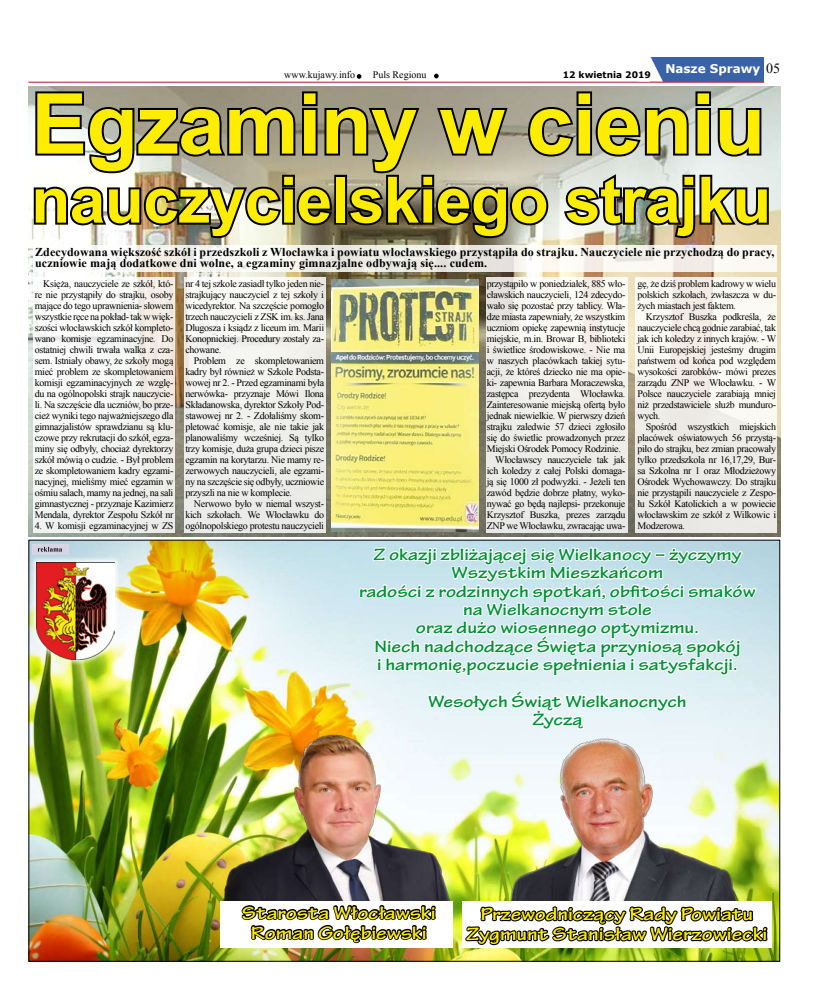
<style>
.page{position:relative;width:820px;height:993px;background:#fff}
.page>*{position:absolute;margin:0;border:0;box-sizing:border-box;transform-origin:0 0}
.t1{font:700 84px "Arial";letter-spacing:-.01em;color:#ffed00}
.t2{font:700 64px "Arial";letter-spacing:-.01em;color:#ffed00}
.t3{font:700 18.9px/20px "Tekton Pro";color:#ffed00;text-align:center;scale:1.18 1}
.t4{font:700 17.4px/18.3px "Tekton Pro";color:#009036;text-align:center;scale:1.18 1}
.t5{font:700 12px/11px "Times New Roman";letter-spacing:.01em;color:#000}
.t6{font:700 12px "Verdana";color:#fff}
.t7{font:10px/11px "Times New Roman";letter-spacing:-.03em;color:#000;text-align:justify}
.t8{font:10px "Times New Roman";color:#000}
.t9{font:700 9px "Verdana";color:#000}
.s1{font-family:"Times New Roman";font-weight:400;font-size:14px;color:#000}
</style>
<div class="page">
<img style="left:28px;top:86px;width:752px;height:450px">
<svg style="left:34px;top:245px;width:742px;height:27px"></svg>
<div style="left:635px;top:277px;width:141px;height:255px;background:linear-gradient(to right,#f0ede9,#f5f3ee)"></div>
<svg style="left:485px;top:277px;width:142px;height:255px;fill:#eeece9"></svg>
<div style="left:184px;top:277px;width:142px;height:255px;background:linear-gradient(to right,#f3f4f2,#edede9)"></div>
<div style="left:33px;top:277px;width:142px;height:255px;background:linear-gradient(to right,#fafcfc,#f0ede8)"></div>
<hr style="left:28px;top:82px;width:735px;height:1px;background:#b9132b">
<div style="left:650px;top:57px;width:113px;height:24px;background:#3a62a7"></div>
<svg style="left:650px;top:57px;width:12px;height:24px"></svg>
<svg style="left:434px;top:74px;width:4px;height:4px"></svg>
<svg style="left:356px;top:74px;width:5px;height:5px"></svg>
<img style="left:30px;top:541px;width:748px;height:418px">
<svg style="left:358px;top:545px;width:399px;height:132px"></svg>
<svg style="left:426px;top:689px;width:261px;height:41px"></svg>
<img style="left:489px;top:737px;width:258px;height:163px">
<div style="left:29px;top:555px;width:126px;height:144px;background:#fff;opacity:.75"></div>
<img style="left:36px;top:562px;width:79px;height:97px">
<img style="left:212px;top:705px;width:260px;height:201px">
<div style="left:220px;top:900px;width:232px;height:47px;background:#fff"></div>
<svg style="left:240px;top:905px;width:196px;height:47px"></svg>
<div style="left:462px;top:900px;width:309px;height:47px;background:#fff"></div>
<svg style="left:463px;top:906px;width:305px;height:48px"></svg>
<svg style="left:32px;top:89px;width:738px;height:152px;background:#89877a"></svg>
<img style="left:331px;top:279px;width:147px;height:252px">
<div style="left:33px;top:544px;width:36px;height:10px;background:#d7d5e5"></div>
<svg style="left:38px;top:546px;width:24px;height:5px"></svg>
<p class="t8" style="left:284px;top:68px;width:72px">www.kujawy.info</p>
<p class="t8" style="left:372px;top:68px;width:55px">Puls Regionu</p>
<p class="t9" style="left:562px;top:68px;width:90px">12 kwietnia 2019</p>
<p class="t6" style="left:665px;top:60px;width:116px">Nasze Sprawy <span class="s1">05</span></p>
<h1 class="t1" style="left:31px;top:68px;width:735px">Egzaminy w cieniu</h1>
<h2 class="t2" style="left:31px;top:157px;width:741px">nauczycielskiego strajku</h2>
<p class="t5" style="left:35px;top:246px;width:740px">Zdecydowana większość szkół i przedszkoli z Włocławka i powiatu włocławskiego przystąpiła do strajku. Nauczyciele nie przychodzą do pracy, uczniowie mają dodatkowe dni wolne, a egzaminy gimnazjalne odbywają się.... cudem.</p>
<p class="t7" style="left:35px;top:277px;width:140px;text-indent:8px">Księża, nauczyciele ze szkół, któ&shy;re nie przystąpiły do strajku, osoby mające do tego uprawnienia- słowem wszystkie ręce na pokład- tak w więk&shy;szości włocławskich szkół kompleto&shy;wano komisje egzaminacyjne. Do ostatniej chwili trwała walka z cza&shy;sem. Istniały obawy, że szkoły mogą mieć problem ze skompletowaniem komisji egzaminacyjnych ze wzglę&shy;du na ogólnopolski strajk nauczycie&shy;li. Na szczęście dla uczniów, bo prze&shy;cież wyniki tego najważniejszego dla gimnazjalistów sprawdzianu są klu&shy;czowe przy rekrutacji do szkół, egza&shy;miny się odbyły, chociaż dyrektorzy szkół mówią o cudzie. - Był problem ze skompletowaniem kadry egzami&shy;nacyjnej, mieliśmy mieć egzamin w ośmiu salach, mamy na jednej, na sali gimnastycznej - przyznaje Kazimierz Mendala, dyrektor Zespołu Szkół nr</p>
<p class="t7" style="left:35px;top:519px;width:140px">4. W komisji egzaminacyjnej w ZS</p>
<p class="t7" style="left:185px;top:277px;width:140px">nr 4 tej szkole zasiadł tylko jeden nie&shy;strajkujący nauczyciel z tej szkoły i wicedyrektor. Na szczęście pomogło trzech nauczycieli z ZSK im. ks. Jana Dlugosza i ksiądz z liceum im. Marii Konopnickiej. Procedury zostały za&shy;chowane.</p>
<p class="t7" style="left:185px;top:354px;width:140px;text-indent:9px">Problem ze skompletowaniem kadry był również w Szkole Podsta&shy;wowej nr 2. - Przed egzaminami była nerwówka- przyznaje Mówi Ilona Składanowska, dyrektor Szkoły Pod&shy;stawowej nr 2. - Zdołaliśmy skom&shy;pletować komisje, ale nie takie jak planowaliśmy wcześniej. Są tylko trzy komisje, duża grupa dzieci pisze egzamin na korytarzu. Nie mamy re&shy;zerwowych nauczycieli, ale egzami&shy;ny na szczęście się odbyły, uczniowie przyszli na nie w komplecie.</p>
<p class="t7" style="left:185px;top:497px;width:140px;text-indent:9px">Nerwowo było w niemal wszyst&shy;kich szkołach. We Włocławku do ogólnopolskiego protestu nauczycieli</p>
<p class="t7" style="left:486px;top:277px;width:140px">przystąpiło w poniedziałek, 885 wło-</p>
<p class="t7" style="left:486px;top:288px;width:140px">cławskich nauczycieli, 124 zdecydo-</p>
<p class="t7" style="left:486px;top:299px;width:140px">wało się pozostać przy tablicy. Wła-</p>
<p class="t7" style="left:486px;top:310px;width:140px">dze miasta zapewniały, że wszystkim</p>
<p class="t7" style="left:486px;top:321px;width:140px">uczniom opiekę zapewnią instytucje</p>
<p class="t7" style="left:486px;top:332px;width:140px">miejskie, m.in. Browar B, biblioteki</p>
<p class="t7" style="left:486px;top:343px;width:140px">i świetlice środowiskowe. - Nie ma</p>
<p class="t7" style="left:486px;top:354px;width:140px">w naszych placówkach takiej sytu-</p>
<p class="t7" style="left:486px;top:365px;width:140px">acji, że któreś dziecko nie ma opie-</p>
<p class="t7" style="left:486px;top:376px;width:140px">ki- zapewnia Barbara Moraczewska,</p>
<p class="t7" style="left:486px;top:387px;width:140px">zastępca prezydenta Włocławka.</p>
<p class="t7" style="left:486px;top:398px;width:140px">Zainteresowanie miejską ofertą było</p>
<p class="t7" style="left:486px;top:409px;width:140px">jednak niewielkie. W pierwszy dzień</p>
<p class="t7" style="left:486px;top:420px;width:140px">strajku zaledwie 57 dzieci zgłosiło</p>
<p class="t7" style="left:486px;top:431px;width:140px">się do świetlic prowadzonych przez</p>
<p class="t7" style="left:486px;top:442px;width:136px">Miejski Ośrodek Pomocy Rodzinie.</p>
<p class="t7" style="left:495px;top:453px;width:132px">Włocławscy nauczyciele tak jak</p>
<p class="t7" style="left:486px;top:464px;width:140px">ich koledzy z całej Polski domaga-</p>
<p class="t7" style="left:486px;top:475px;width:140px">ją się 1000 zł podwyżki. - Jeżeli ten</p>
<p class="t7" style="left:486px;top:486px;width:140px">zawód będzie dobrze płatny, wyko-</p>
<p class="t7" style="left:486px;top:497px;width:140px">nywać go będą najlepsi- przekonuje</p>
<p class="t7" style="left:486px;top:508px;width:140px">Krzysztof Buszka, prezes zarządu</p>
<p class="t7" style="left:486px;top:519px;width:140px">ZNP we Włocławku, zwracając uwa-</p>
<p class="t7" style="left:637px;top:277px;width:140px">gę, że dziś problem kadrowy w wielu polskich szkołach, zwłaszcza w du&shy;żych miastach jest faktem.</p>
<p class="t7" style="left:637px;top:310px;width:140px;text-indent:8px">Krzysztof Buszka podkreśla, że nauczyciele chcą godnie zarabiać, tak jak ich koledzy z innych krajów. - W Unii Europejskiej jesteśmy drugim państwem od końca pod względem wysokości zarobków- mówi prezes zarządu ZNP we Włocławku. - W Polsce nauczyciele zarabiają mniej niż przedstawiciele służb munduro&shy;wych.</p>
<p class="t7" style="left:637px;top:420px;width:140px;text-indent:8px">Spośród wszystkich miejskich placówek oświatowych 56 przystą&shy;piło do strajku, bez zmian pracowały tylko przedszkola nr 16,17,29, Bur&shy;sa Szkolna nr 1 oraz Młodzieżowy Ośrodek Wychowawczy. Do strajku nie przystąpili nauczyciele z Zespo&shy;łu Szkół Katolickich a w powiecie włocławskim ze szkół z Wilkowic i Modzerowa.</p>
<p class="t4" style="left:359px;top:545px;width:337px">Z okazji zbliżającej się Wielkanocy – życzymy Wszystkim Mieszkańcom<br>radości z rodzinnych spotkań, obfitości smaków na Wielkanocnym stole<br>oraz dużo wiosennego optymizmu.<br>Niech nadchodzące Święta przyniosą spokój<br>i harmonię,poczucie spełnienia i satysfakcji.</p>
<h3 class="t4" style="left:428px;top:692px;width:220px">Wesołych Świąt Wielkanocnych<br>Życzą</h3>
<h3 class="t3" style="left:242px;top:902px;width:166px">Starosta Włocławski<br>Roman Gołębiewski</h3>
<h3 class="t3" style="left:466px;top:904px;width:257px">Przewodniczący Rady Powiatu<br>Zygmunt Stanisław Wierzowiecki</h3>
</div>
